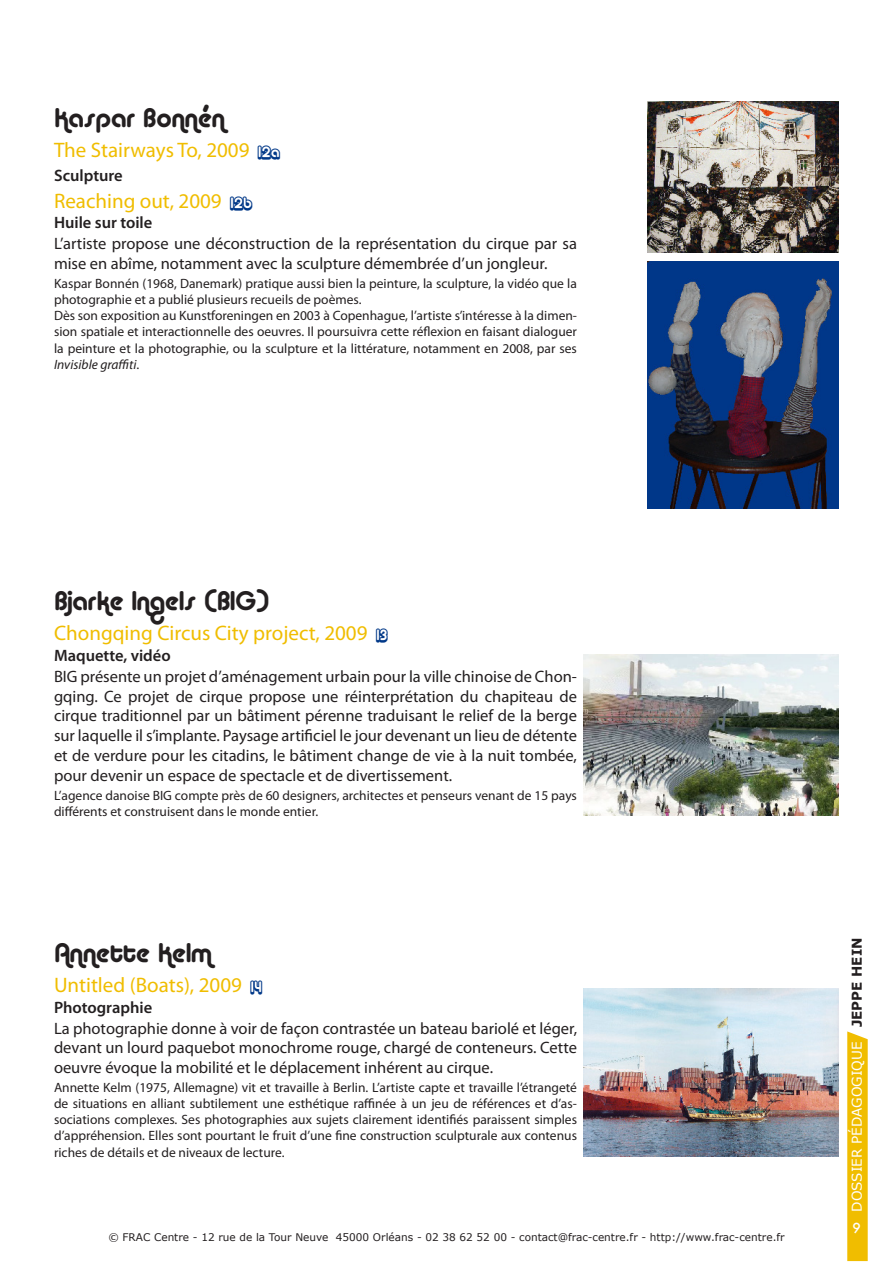
<style>
.page{position:relative;width:893px;height:1263px;background:#fff}
.page>*{position:absolute;margin:0;border:0;box-sizing:border-box;transform-origin:0 0}
.t1{font:27px "Alba";color:#231f20}
.t2{font:21px "Myriad Pro";color:#f0bd00}
.t3{font:16.5px/19.8px "Myriad Pro";color:#231f20;text-align:justify}
.t4{font:600 16.5px "Myriad Pro";color:#231f20}
.t5{font:15px "Alba Super";color:#003888}
.t6{font:13.5px/16.2px "Myriad Pro";color:#231f20}
.t7{font:13.5px "Verdana";color:#fff}
.t8{font:500 13.5px "Futura";color:#fff}
.t9{font:10.5px "Verdana";color:#231f20}
.s1{font-style:italic}
.s2{font-weight:700;color:#231f20}
</style>
<div class="page">
<svg style="left:847px;top:1031px;width:21px;height:230px;background:#f0bf0b"></svg>
<img style="left:648px;top:261px;width:191px;height:248px">
<img style="left:648px;top:101px;width:191px;height:152px">
<img style="left:584px;top:654px;width:255px;height:162px">
<img style="left:584px;top:988px;width:254px;height:169px">
<p class="t1" style="left:54px;top:102px;width:172px">Kaspar Bonnén</p>
<p class="t2" style="left:54px;top:137px;width:197px">The Stairways To, 2009</p>
<p class="t5" style="left:258px;top:143px;width:23px">12a</p>
<p class="t2" style="left:54px;top:188px;width:169px">Reaching out, 2009</p>
<p class="t5" style="left:230px;top:194px;width:23px">12b</p>
<p class="t4" style="left:54px;top:165px;width:70px">Sculpture</p>
<p class="t4" style="left:54px;top:212px;width:100px">Huile sur toile</p>
<p class="t3" style="left:54px;top:234px;width:525px">L’artiste propose une déconstruction de la représentation du cirque par sa mise en abîme, notamment avec la sculpture démembrée d’un jongleur.</p>
<p class="t6" style="left:54px;top:275px;width:524px">Kaspar Bonnén (1968, Danemark) pratique aussi bien la peinture, la sculpture, la vidéo que la photographie et a publié plusieurs recueils de poèmes.</p>
<p class="t6" style="left:54px;top:307px;width:524px;text-align:justify">Dès son exposition au Kunstforeningen en 2003 à Copenhague, l’artiste s’intéresse à la dimen&shy;sion spatiale et interactionnelle des oeuvres. Il poursuivra cette réflexion en faisant dialoguer la peinture et la photographie, ou la sculpture et la littérature, notamment en 2008, par ses <span class="s1">Invisible graffiti</span>.</p>
<p class="t1" style="left:54px;top:585px;width:216px">Bjarke Ingels (BIG)</p>
<p class="t2" style="left:54px;top:620px;width:315px">Chongqing Circus City project, 2009</p>
<p class="t5" style="left:376px;top:626px;width:13px">13</p>
<p class="t4" style="left:54px;top:645px;width:118px">Maquette, vidéo</p>
<p class="t3" style="left:54px;top:666px;width:525px">BIG présente un projet d’aménagement urbain pour la ville chinoise de Chon&shy;gqing. Ce projet de cirque propose une réinterprétation du chapiteau de cirque traditionnel par un bâtiment pérenne traduisant le relief de la berge sur laquelle il s’implante. Paysage artificiel le jour devenant un lieu de détente et de verdure pour les citadins, le bâtiment change de vie à la nuit tombée, pour devenir un espace de spectacle et de divertissement.</p>
<p class="t6" style="left:54px;top:787px;width:524px">L’agence danoise BIG compte près de 60 designers, architectes et penseurs venant de 15 pays différents et construisent dans le monde entier.</p>
<p class="t1" style="left:54px;top:937px;width:159px">Annette Kelm</p>
<p class="t2" style="left:54px;top:972px;width:189px">Untitled (Boats), 2009</p>
<p class="t5" style="left:250px;top:978px;width:13px">14</p>
<p class="t4" style="left:54px;top:997px;width:100px">Photographie</p>
<p class="t3" style="left:54px;top:1018px;width:525px">La photographie donne à voir de façon contrastée un bateau bariolé et léger, devant un lourd paquebot monochrome rouge, chargé de conteneurs. Cette oeuvre évoque la mobilité et le déplacement inhérent au cirque.</p>
<p class="t6" style="left:54px;top:1079px;width:525px;text-align:justify">Annette Kelm (1975, Allemagne) vit et travaille à Berlin. L’artiste capte et travaille l’étrangeté de situations en alliant subtilement une esthétique raffinée à un jeu de références et d’as&shy;sociations complexes. Ses photographies aux sujets clairement identifiés paraissent simples d’appréhension. Elles sont pourtant le fruit d’une fine construction sculpturale aux contenus riches de détails et de niveaux de lecture.</p>
<p class="t9" style="left:108px;top:1230px;width:678px">© FRAC Centre - 12 rue de la Tour Neuve 45000 Orléans - 02 38 62 52 00 - contact@frac-centre.fr - http://www.frac-centre.fr</p>
<p class="t7" style="left:848px;top:1212px;width:276px;rotate:-90deg">DOSSIER PÉDAGOGIQUE <span class="s2">JEPPE HEIN</span></p>
<p class="t8" style="left:852px;top:1219px;width:10px">9</p>
</div>
